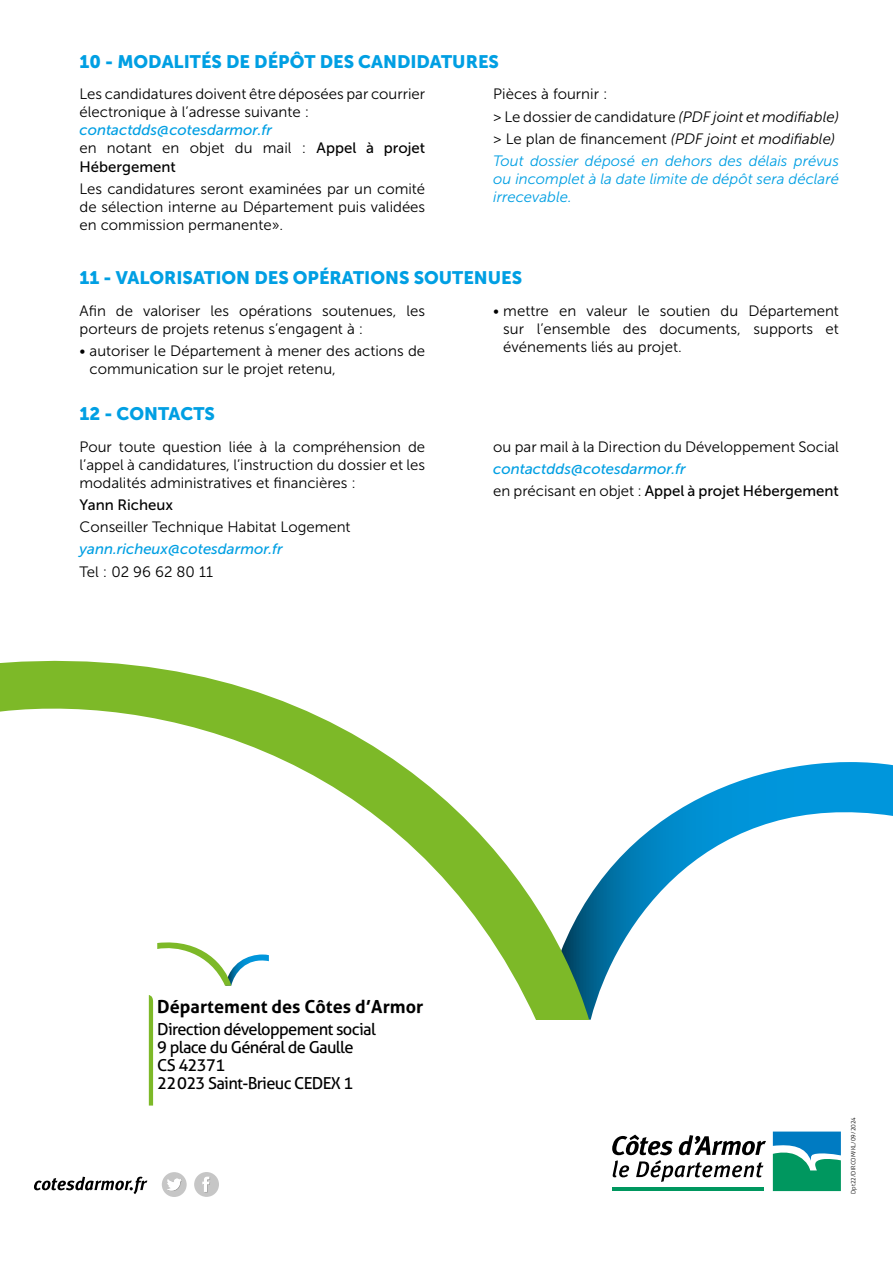
<style>
.page{position:relative;width:893px;height:1263px;background:#fff}
.page>*{position:absolute;margin:0;border:0;box-sizing:border-box;transform-origin:0 0}
.titre{font:18px "Museo Sans 900";color:#009fe3}
.t1{font:700 18px "Aller Typo";color:#000}
.t2{font:16.5px "Aller Typo";letter-spacing:-.04em;color:#000}
.texte_courant{font:15px/18px "Museo Sans 300";color:#000}
.texte_courant-2{font:15px/18px "Museo Sans 500";color:#000}
.texte_courant-3{font:italic 15px/18px "Museo Sans 300";color:#009fe3;text-align:justify}
.texte_courant-4{font:italic 15px "Museo Sans 500";color:#009fe3}
.texte_courant-5{font:italic 15px "Museo Sans 300";color:#000}
.t3{font:300 6px "Aller Typo";color:#000}
.s1{font-family:"Museo Sans 300"}
.s2{font-style:italic}
.s3{font-style:normal}
</style>
<div class="page">
<svg style="left:590px;top:762px;width:303px;height:258px"></svg>
<svg style="left:0;top:660px;width:590px;height:360px"></svg>
<svg style="left:773px;top:1131px;width:68px;height:60px;background:#239c94"></svg>
<hr style="left:612px;top:1187px;width:151px;height:4px;background:#00975f">
<svg style="left:612px;top:1134px;width:154px;height:48px"></svg>
<svg style="left:34px;top:1177px;width:113px;height:17px"></svg>
<div style="left:194px;top:1172px;width:25px;height:25px;background:#c6c6c6;border-radius:50%"></div>
<svg style="left:202px;top:1177px;width:8px;height:15px"></svg>
<div style="left:162px;top:1172px;width:25px;height:25px;background:#c6c6c6;border-radius:50%"></div>
<svg style="left:167px;top:1178px;width:15px;height:13px"></svg>
<svg style="left:157px;top:938px;width:112px;height:47px"></svg>
<svg style="left:149px;top:995px;width:4px;height:110px"></svg>
<p class="titre" style="left:80px;top:51px;width:421px">10 - MODALITÉS DE DÉPÔT DES CANDIDATURES</p>
<p class="texte_courant" style="left:80px;top:85px;width:347px">Les candidatures doivent être déposées par courrier électronique à l’adresse suivante :</p>
<p class="texte_courant-4" style="left:80px;top:122px;width:194px">contactdds@cotesdarmor.fr</p>
<p class="texte_courant-2" style="left:80px;top:139px;width:347px"><span class="s1">en notant en objet du mail :</span> Appel à projet<br>Hébergement</p>
<p class="texte_courant" style="left:80px;top:180px;width:347px;text-align:justify">Les candidatures seront examinées par un comité de sélection interne au Département puis validées en commission permanente».</p>
<p class="texte_courant" style="left:493px;top:85px;width:116px">Pièces à fournir :</p>
<p class="texte_courant" style="left:493px;top:108px;width:347px">&gt; Le dossier de candidature <span class="s2">(PDF joint et modifiable)</span></p>
<p class="texte_courant-5" style="left:493px;top:131px;width:343px"><span class="s3">&gt; Le plan de financement</span> (PDF joint et modifiable)</p>
<p class="texte_courant-3" style="left:493px;top:152px;width:347px">Tout dossier déposé en dehors des délais prévus ou incomplet à la date limite de dépôt sera déclaré irrecevable.</p>
<p class="titre" style="left:80px;top:267px;width:444px">11 - VALORISATION DES OPÉRATIONS SOUTENUES</p>
<p class="texte_courant" style="left:80px;top:301px;width:347px">Afin de valoriser les opérations soutenues, les porteurs de projets retenus s’engagent à :</p>
<p class="texte_courant" style="left:90px;top:342px;width:337px;text-indent:-10px">• autoriser le Département à mener des actions de communication sur le projet retenu,</p>
<p class="titre" style="left:80px;top:403px;width:137px">12 - CONTACTS</p>
<p class="texte_courant" style="left:80px;top:437px;width:347px;text-align:justify">Pour toute question liée à la compréhension de l’appel à candidatures, l’instruction du dossier et les modalités administratives et financières :</p>
<p class="texte_courant-2" style="left:80px;top:496px;width:95px">Yann Richeux</p>
<p class="texte_courant" style="left:80px;top:518px;width:273px">Conseiller Technique Habitat Logement</p>
<p class="texte_courant-4" style="left:80px;top:541px;width:205px">yann.richeux@cotesdarmor.fr</p>
<p class="texte_courant" style="left:80px;top:563px;width:135px">Tel : 02 96 62 80 11</p>
<p class="texte_courant" style="left:503px;top:301px;width:337px;text-align:justify;text-indent:-10px">• mettre en valeur le soutien du Département sur l’ensemble des documents, supports et événements liés au projet.</p>
<p class="texte_courant" style="left:493px;top:437px;width:347px">ou par mail à la Direction du Développement Social</p>
<p class="texte_courant-4" style="left:493px;top:460px;width:194px">contactdds@cotesdarmor.fr</p>
<p class="texte_courant-2" style="left:493px;top:482px;width:347px"><span class="s1">en précisant en objet :</span> Appel à projet Hébergement</p>
<p class="t1" style="left:157px;top:995px;width:268px">Département des Côtes d’Armor</p>
<p class="t2" style="left:157px;top:1019px;width:220px">Direction développement social</p>
<p class="t2" style="left:157px;top:1037px;width:198px">9 place du Général de Gaulle</p>
<p class="t2" style="left:157px;top:1055px;width:69px">CS 42371</p>
<p class="t2" style="left:157px;top:1073px;width:198px">22023 Saint-Brieuc CEDEX 1</p>
<p class="t3" style="left:850px;top:1194px;width:78px;rotate:-90deg">Dpt22/DIRCOM/KL/09/2024</p>
</div>
